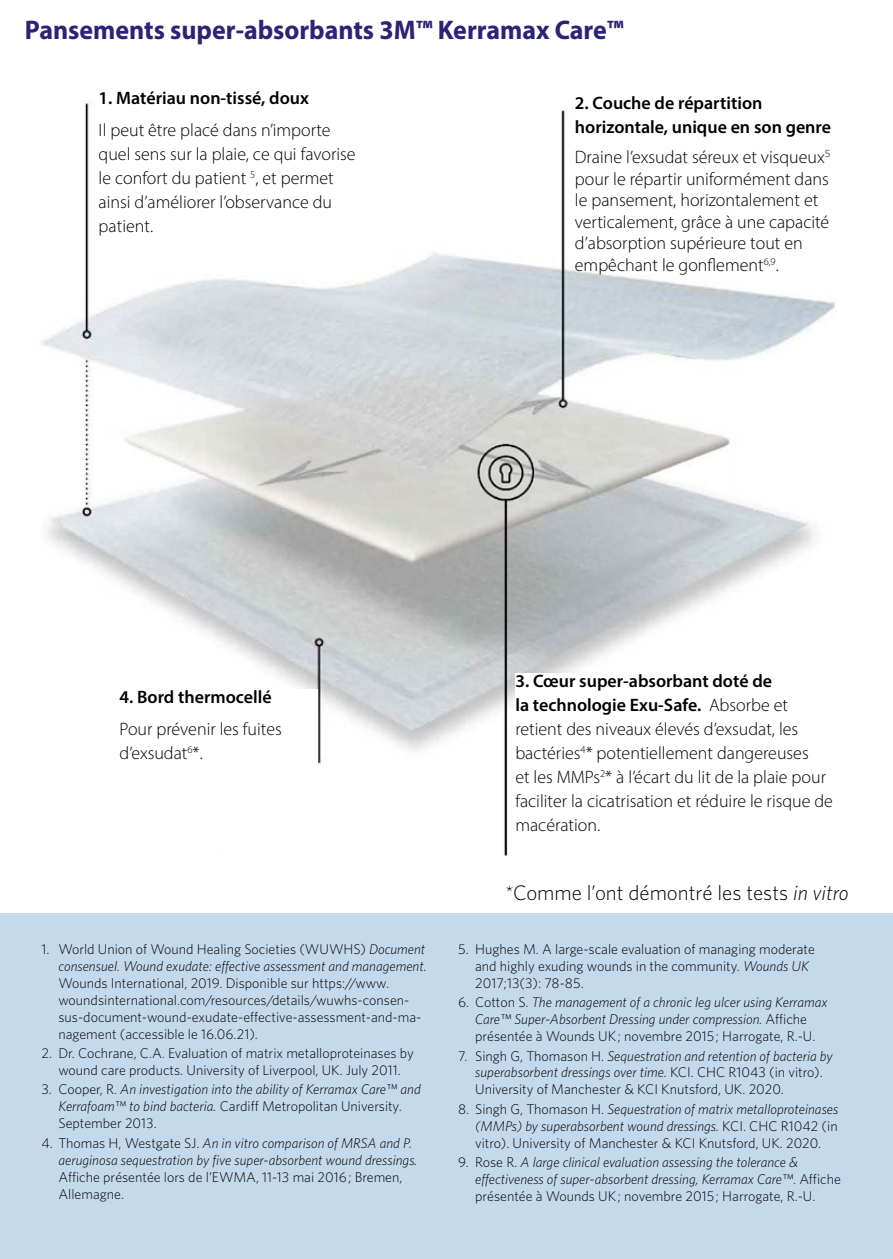
<style>
.page{position:relative;width:893px;height:1259px;background:#fff}
.page>*{position:absolute;margin:0;border:0;box-sizing:border-box;transform-origin:0 0}
.t1{font:700 27px "Myriad Pro";color:#2c2276;scale:.96 1}
.t2{font:300 21px "Whitney";color:#000}
.t3{font:300 18px/24px "Myriad Pro";color:#000}
.t4{font:600 18px/24px "Myriad Pro";color:#000}
.t5{font:300 14.1px/16.8px "Whitney";color:#000}
.t6{font:italic 300 14.1px/16.8px "Whitney";color:#000}
.t7{font:300 9px "Whitney";color:#000}
.s1{font-style:normal}
.s2{font-weight:600}
.s3{font-style:italic}
</style>
<div class="page">
<div style="left:0;top:913px;width:893px;height:346px;background:#c5d9ed"></div>
<img style="left:41px;top:101px;width:795px;height:755px">
<div style="left:99px;top:90px;width:263px;height:176px;background:#fff"></div>
<div style="left:119px;top:689px;width:199px;height:102px;background:#fff"></div>
<div style="left:515px;top:674px;width:334px;height:164px;background:#fff"></div>
<h1 class="t1" style="left:25px;top:12px;width:625px">Pansements super-absorbants 3M™ Kerramax Care™</h1>
<p class="t4" style="left:99px;top:85px;width:212px">1. Matériau non-tissé, doux</p>
<p class="t3" style="left:99px;top:118px;width:259px">Il peut être placé dans n’importe quel sens sur la plaie, ce qui favorise le confort du patient <sup>5</sup>, et permet ainsi d’améliorer l’observance du patient.</p>
<p class="t7" style="left:279px;top:158px;width:6px">3</p>
<p class="t4" style="left:575px;top:90px;width:258px">2. Couche de répartition horizontale, unique en son genre</p>
<p class="t3" style="left:575px;top:146px;width:257px;line-height:21.6px">Draine l’exsudat séreux et visqueux<sup>5 </sup>pour le répartir uniformément dans le pansement, horizontalement et verticalement, grâce à une capacité d’absorption supérieure tout en empêchant le gonflement<sup>6,9</sup>.</p>
<p class="t7" style="left:641px;top:121px;width:6px">3</p>
<p class="t4" style="left:119px;top:684px;width:154px">4. Bord thermocellé</p>
<p class="t3" style="left:119px;top:717px;width:164px">Pour prévenir les fuites d’exsudat<sup>6</sup>*.</p>
<p class="t7" style="left:213px;top:732px;width:10px">6*</p>
<p class="t6" style="left:41px;top:940px;width:387px;text-align:right"><span class="s1">1. World Union of Wound Healing Societies (WUWHS)</span> Document consensuel. Wound exudate: effective assessment and management.</p>
<p class="t5" style="left:58px;top:974px;width:364px">Wounds International, 2019. Disponible sur https://www. woundsinternational.com/resources/details/wuwhs-consen&shy;sus-document-wound-exudate-effective-assessment-and-ma&shy;nagement (accessible le 16.06.21).</p>
<p class="t5" style="left:41px;top:1044px;width:374px;text-align:center">2. Dr. Cochrane, C.A. Evaluation of matrix metalloproteinases by wound care products. University of Liverpool, UK. July 2011.</p>
<p class="t6" style="left:58px;top:1081px;width:364px;text-indent:-17px"><span class="s1">3. Cooper, R.</span> An investigation into the ability of Kerramax Care™ and<br>Kerrafoam™ to bind bacteria. <span class="s1">Cardiff Metropolitan University.<br>September 2013.</span></p>
<p class="t6" style="left:58px;top:1134px;width:360px;text-indent:-17px"><span class="s1">4. Thomas H, Westgate SJ.</span> An in vitro comparison of MRSA and P. aeruginosa sequestration by five super-absorbent wound dressings.</p>
<p class="t5" style="left:58px;top:1168px;width:345px">Affiche présentée lors de l’EWMA, 11-13 mai 2016 ; Bremen,<br>Allemagne.</p>
<p class="t3" style="left:515px;top:669px;width:319px"><span class="s2">3. Cœur super-absorbant doté de<br>la technologie Exu-Safe.</span> Absorbe et retient des niveaux élevés d’exsudat, les bactéries<sup>4</sup>* potentiellement dangereuses<br>et les MMPs<sup>2</sup>* à l’écart du lit de la plaie pour faciliter la cicatrisation et réduire le risque de macération.</p>
<p class="t7" style="left:587px;top:781px;width:10px">2*</p>
<h2 class="t2" style="left:505px;top:880px;width:346px"><span class="s3">*</span>Comme l’ont démontré les tests <span class="s3">in vitro</span></h2>
<p class="t5" style="left:475px;top:940px;width:341px;text-indent:-17px">5. Hughes M. A large-scale evaluation of managing moderate and highly exuding wounds in the community. <span class="s3">Wounds UK<br></span>2017;13(3): 78-85.</p>
<p class="t6" style="left:458px;top:993px;width:371px;text-align:center"><span class="s1">6. Cotton S.</span> The management of a chronic leg ulcer using Kerramax<br>Care™ Super-Absorbent Dressing under compression. <span class="s1">Affiche présentée à Wounds UK ; novembre 2015 ; Harrogate, R.-U.</span></p>
<p class="t5" style="left:475px;top:1047px;width:359px;text-indent:-17px">7. Singh G, Thomason H. <span class="s3">Sequestration and retention of bacteria by superabsorbent dressings over time.</span> KCI. CHC R1043 (in vitro).<br>University of Manchester &amp; KCI Knutsford, UK. 2020.</p>
<p class="t5" style="left:475px;top:1100px;width:365px;text-align:justify;text-indent:-17px">8. Singh G, Thomason H. <span class="s3">Sequestration of matrix metalloproteinases (MMPs) by superabsorbent wound dressings.</span> KCI. CHC R1042 (in vitro). University of Manchester &amp; KCI Knutsford, UK. 2020.</p>
<p class="t6" style="left:475px;top:1153px;width:367px;text-indent:-17px"><span class="s1">9. Rose R.</span> A large clinical evaluation assessing the tolerance &amp; effectiveness of super-absorbent dressing, Kerramax Care™. <span class="s1">Affiche présentée à Wounds UK ; novembre 2015 ; Harrogate, R.-U.</span></p>
</div>
